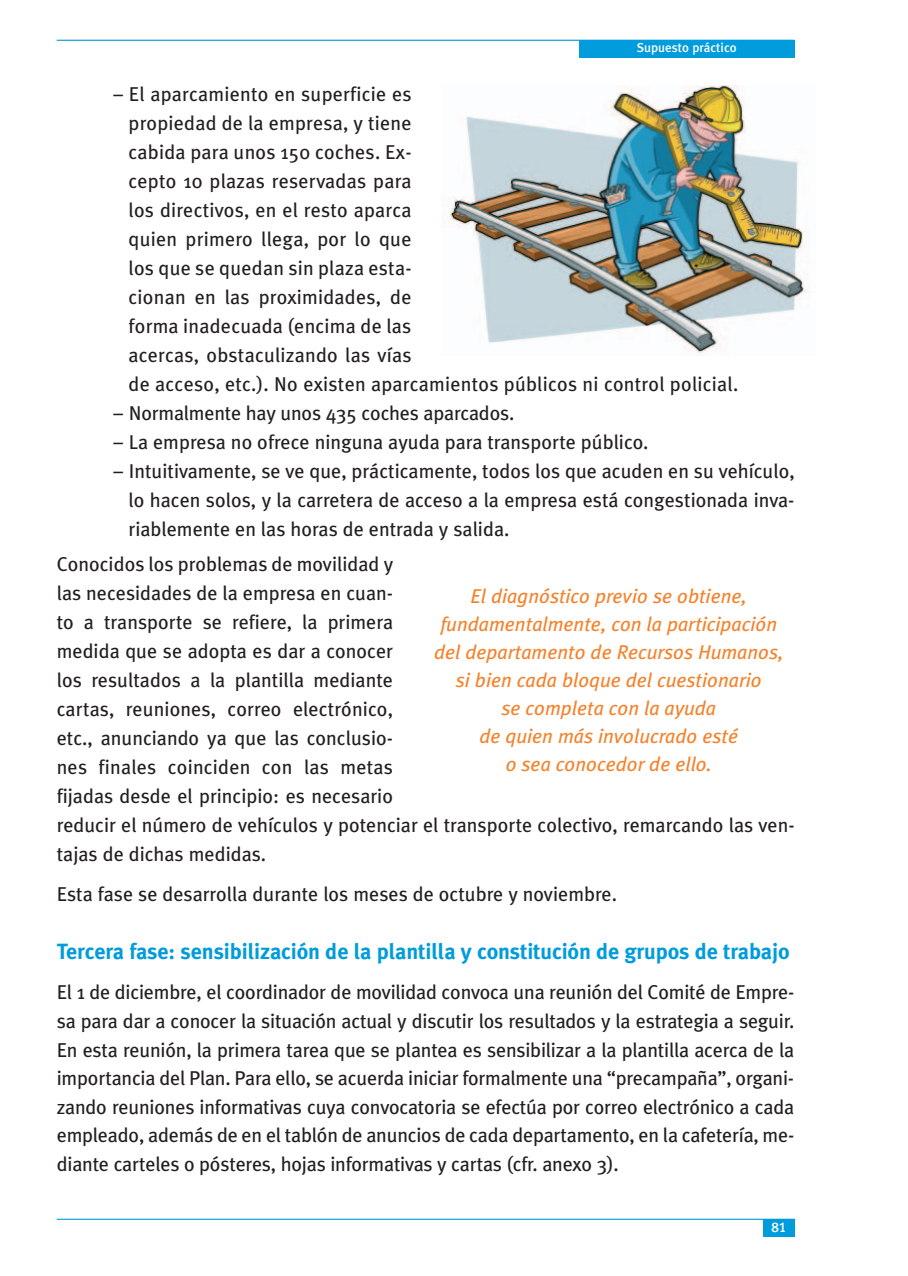
<style>
.page{position:relative;width:908px;height:1276px;background:#fff}
.page>*{position:absolute;margin:0;border:0;box-sizing:border-box;transform-origin:0 0}
.t1{font:700 22px "Meta Plus";letter-spacing:-.005em;color:#009cdb}
.t2{font:20px/29px "Meta Plus";color:#231f20}
.t3{font:italic 20px/28px "Meta Plus";color:#f4822b;text-align:center}
.t4{font:14px "Meta Plus Medium Caps";color:#fff}
.t5{font:500 13px "Meta Plus";color:#fff}
</style>
<div class="page">
<hr style="left:57px;top:1218px;width:737px;height:1px;background:#009cdb">
<div style="left:763px;top:1219px;width:31px;height:17px;background:#009cdb"></div>
<hr style="left:57px;top:40px;width:737px;height:1px;background:#009cdb">
<div style="left:578px;top:40px;width:216px;height:17px;background:#009cdb"></div>
<img style="left:449px;top:85px;width:360px;height:271px">
<p class="t5" style="left:636px;top:40px;width:101px">Supuesto práctico</p>
<p class="t2" style="left:128px;top:79px;width:611px;text-indent:-15px">– El aparcamiento en superficie es<br>propiedad de la empresa, y tiene<br>cabida para unos 150 coches. Ex-<br>cepto 10 plazas reservadas para<br>los directivos, en el resto aparca<br>quien primero llega, por lo que<br>los que se quedan sin plaza esta-<br>cionan en las proximidades, de<br>forma inadecuada (encima de las<br>acercas, obstaculizando las vías<br>de acceso, etc.). No existen aparcamientos públicos ni control policial.</p>
<p class="t2" style="left:113px;top:398px;width:402px">– Normalmente hay unos 435 coches aparcados.</p>
<p class="t2" style="left:113px;top:427px;width:536px">– La empresa no ofrece ninguna ayuda para transporte público.</p>
<p class="t2" style="left:128px;top:456px;width:667px;text-align:justify;text-indent:-15px">– Intuitivamente, se ve que, prácticamente, todos los que acuden en su vehículo, lo hacen solos, y la carretera de acceso a la empresa está congestionada inva&shy;riablemente en las horas de entrada y salida.</p>
<p class="t2" style="left:57px;top:549px;width:739px">Conocidos los problemas de movilidad y<br>las necesidades de la empresa en cuan-<br>to a transporte se refiere, la primera<br>medida que se adopta es dar a conocer<br>los resultados a la plantilla mediante<br>cartas, reuniones, correo electrónico,<br>etc., anunciando ya que las conclusio-<br>nes finales coinciden con las metas<br>fijadas desde el principio: es necesario<br>reducir el número de vehículos y potenciar el transporte colectivo, remarcando las ven&shy;tajas de dichas medidas.</p>
<p class="t2" style="left:57px;top:879px;width:561px">Esta fase se desarrolla durante los meses de octubre y noviembre.</p>
<p class="t1" style="left:57px;top:939px;width:734px">Tercera fase: sensibilización de la plantilla y constitución de grupos de trabajo</p>
<p class="t2" style="left:57px;top:978px;width:738px;text-align:justify">El 1 de diciembre, el coordinador de movilidad convoca una reunión del Comité de Empre&shy;sa para dar a conocer la situación actual y discutir los resultados y la estrategia a seguir.<br>En esta reunión, la primera tarea que se plantea es sensibilizar a la plantilla acerca de la importancia del Plan. Para ello, se acuerda iniciar formalmente una “precampaña”, organi&shy;zando reuniones informativas cuya convocatoria se efectúa por correo electrónico a cada empleado, además de en el tablón de anuncios de cada departamento, en la cafetería, me&shy;diante carteles o pósteres, hojas informativas y cartas (cfr. anexo 3).</p>
<p class="t3" style="left:434px;top:582px;width:351px">El diagnóstico previo se obtiene, fundamentalmente, con la participación del departamento de Recursos Humanos, si bien cada bloque del cuestionario<br>se completa con la ayuda<br>de quien más involucrado esté<br>o sea conocedor de ello.</p>
<p class="t4" style="left:771px;top:1218px;width:16px">81</p>
</div>
